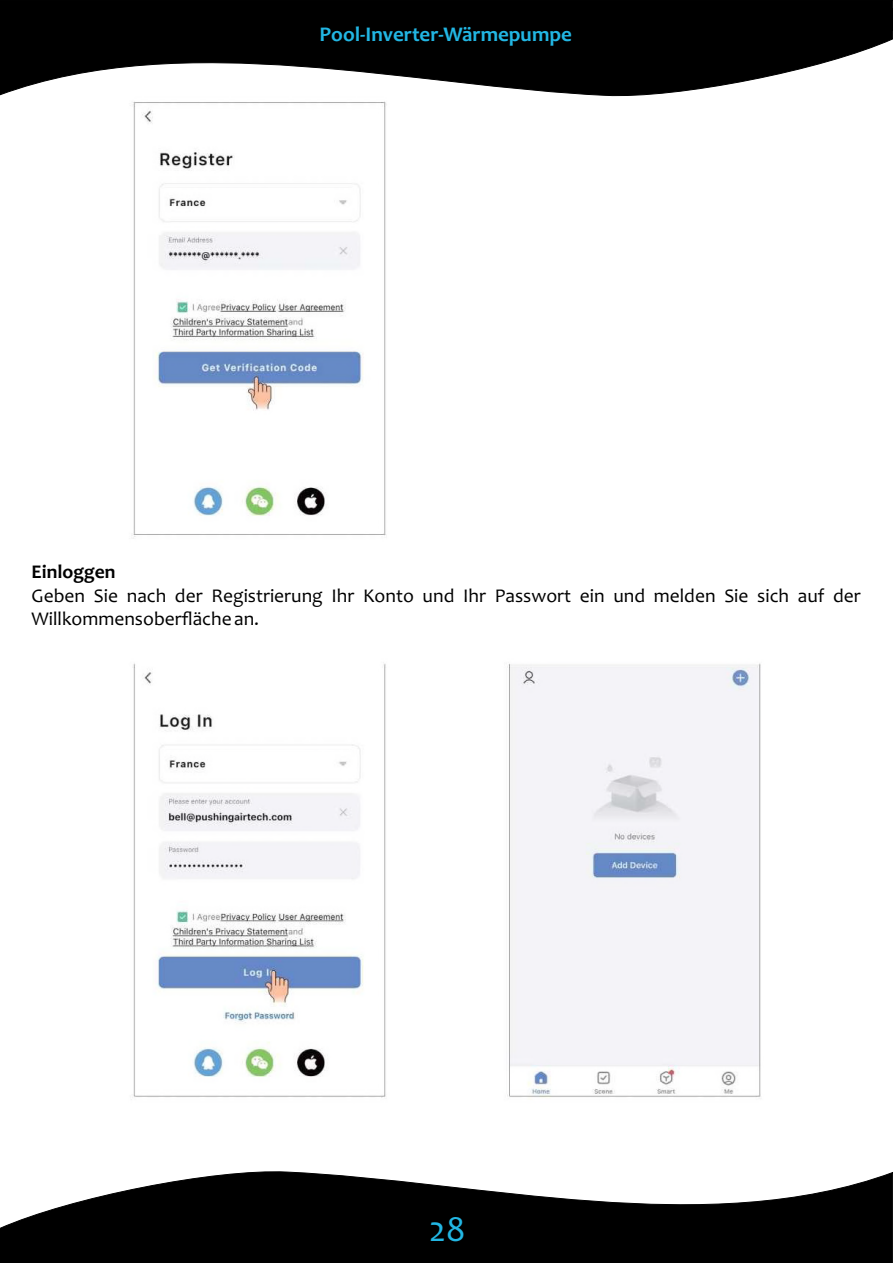
<style>
.page{position:relative;width:893px;height:1263px;background:#fff}
.page>*{position:absolute;margin:0;border:0;box-sizing:border-box;transform-origin:0 0}
.t1{font:36px "Candara";color:#22b6e3}
.t2{font:700 21px "Candara";color:#22b6e3}
.t3{font:19.5px/23.9px "Candara";color:#000}
.t4{font:700 19.5px "Candara";color:#000}
</style>
<div class="page">
<img style="left:131px;top:101px;width:630px;height:999px">
<svg style="left:0;top:1171px;width:893px;height:92px;fill:#000"></svg>
<svg style="left:0;top:0;width:893px;height:97px;fill:#000"></svg>
<p class="t2" style="left:320px;top:26px;width:254px">Pool-Inverter-Wärmepumpe</p>
<p class="t4" style="left:32px;top:564px;width:85px">Einloggen</p>
<p class="t3" style="left:32px;top:585px;width:831px">Geben Sie nach der Registrierung Ihr Konto und Ihr Passwort ein und melden Sie sich auf der<br>Willkommensoberfläche an.</p>
<h1 class="t1" style="left:429px;top:1214px;width:38px">28</h1>
</div>
